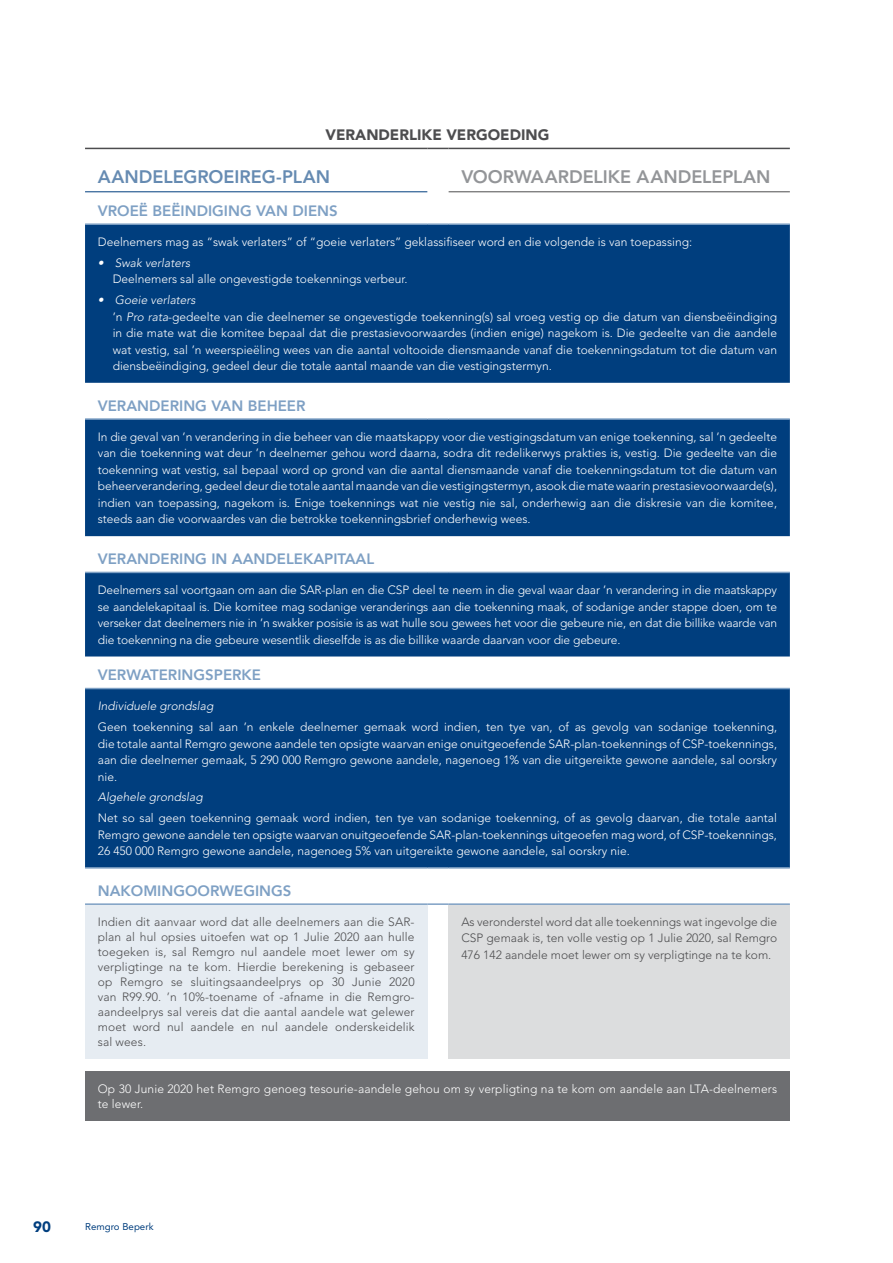
<style>
.page{position:relative;width:893px;height:1263px;background:#fff}
.page>*{position:absolute;margin:0;border:0;box-sizing:border-box;transform-origin:0 0}
.t1{font:800 18px "Avenir LT Std";color:#939598}
.t2{font:800 18px "Avenir LT Std";color:#668bb2}
.t3{font:800 15px "Avenir";color:#7ea0c4}
.t4{font:900 15px "Avenir LT Std";color:#4d4d4f}
.t5{font:900 15px "Avenir LT Std";color:#003e7e}
.t6{font:300 12px/16.5px "Avenir LT Std";color:#fff;text-align:justify}
.t7{font:300 12px/15px "Avenir LT Std";color:#4d4d4f;text-align:justify}
.t8{font:italic 300 12px "Avenir LT Std";color:#fff}
.t9{font:9.75px "Avenir LT Std";color:#003e7e}
.s1{font-style:italic}
</style>
<div class="page">
<svg style="left:85px;top:225px;width:705px;height:642px;fill:#003e7e"></svg>
<div style="left:85px;top:904px;width:342px;height:155px;background:#e6ecf2"></div>
<div style="left:449px;top:904px;width:341px;height:155px;background:#dcddde"></div>
<div style="left:85px;top:1071px;width:705px;height:50px;background:#6d6e71"></div>
<hr style="left:85px;top:148px;width:342px;height:1px;background:#4d4d4f">
<svg style="left:427px;top:148px;width:22px;height:1px"></svg>
<hr style="left:449px;top:148px;width:341px;height:1px;background:#4d4d4f">
<hr style="left:85px;top:867px;width:342px;height:2px;background:#7ea0c4">
<hr style="left:427px;top:867px;width:22px;height:2px;background:#7ea0c4">
<hr style="left:449px;top:867px;width:341px;height:2px;background:#7ea0c4">
<hr style="left:85px;top:688px;width:342px;height:1px;background:#7ea0c4">
<svg style="left:427px;top:688px;width:22px;height:1px"></svg>
<hr style="left:449px;top:688px;width:341px;height:1px;background:#7ea0c4">
<hr style="left:85px;top:572px;width:342px;height:1px;background:#7ea0c4">
<svg style="left:427px;top:572px;width:22px;height:1px"></svg>
<hr style="left:449px;top:572px;width:341px;height:1px;background:#7ea0c4">
<hr style="left:85px;top:418px;width:342px;height:2px;background:#7ea0c4">
<hr style="left:427px;top:418px;width:22px;height:2px;background:#7ea0c4">
<hr style="left:449px;top:418px;width:341px;height:2px;background:#7ea0c4">
<hr style="left:85px;top:223px;width:342px;height:2px;background:#7ea0c4">
<hr style="left:427px;top:223px;width:22px;height:2px;background:#7ea0c4">
<hr style="left:449px;top:223px;width:341px;height:2px;background:#7ea0c4">
<hr style="left:85px;top:903px;width:342px;height:2px;background:#7ea0c4">
<hr style="left:427px;top:903px;width:22px;height:2px;background:#7ea0c4">
<hr style="left:449px;top:903px;width:341px;height:2px;background:#7ea0c4">
<hr style="left:85px;top:191px;width:342px;height:1px;background:#003e7e">
<hr style="left:449px;top:191px;width:341px;height:1px;background:#4d4d4f">
<p class="t4" style="left:325px;top:126px;width:225px">VERANDERLIKE VERGOEDING</p>
<h1 class="t2" style="left:98px;top:166px;width:234px">AANDELEGROEIREG-PLAN</h1>
<h1 class="t1" style="left:461px;top:166px;width:311px">VOORWAARDELIKE AANDELEPLAN</h1>
<p class="t3" style="left:98px;top:199px;width:241px">VROEË BEËINDIGING VAN DIENS</p>
<p class="t6" style="left:98px;top:234px;width:596px">Deelnemers mag as “swak verlaters” of “goeie verlaters” geklassifiseer word en die volgende is van toepassing:</p>
<p class="t8" style="left:98px;top:256px;width:94px">• Swak verlaters</p>
<p class="t6" style="left:113px;top:271px;width:296px">Deelnemers sal alle ongevestigde toekennings verbeur.</p>
<p class="t6" style="left:113px;top:292px;width:666px;text-align:left;text-indent:-15px"><span class="s1">• Goeie verlaters<br></span>’n <span class="s1">Pro rata</span>-gedeelte van die deelnemer se ongevestigde toekenning(s) sal vroeg vestig op die datum van diensbeëindiging in die mate wat die komitee bepaal dat die prestasievoorwaardes (indien enige) nagekom is. Die gedeelte van die aandele wat vestig, sal ’n weerspieëling wees van die aantal voltooide diensmaande vanaf die toekenningsdatum tot die datum van diensbeëindiging, gedeel deur die totale aantal maande van die vestigingstermyn.</p>
<p class="t3" style="left:98px;top:394px;width:209px">VERANDERING VAN BEHEER</p>
<p class="t6" style="left:98px;top:428px;width:681px">In die geval van ’n verandering in die beheer van die maatskappy voor die vestigingsdatum van enige toekenning, sal ’n gedeelte van die toekenning wat deur ’n deelnemer gehou word daarna, sodra dit redelikerwys prakties is, vestig. Die gedeelte van die toekenning wat vestig, sal bepaal word op grond van die aantal diensmaande vanaf die toekenningsdatum tot die datum van beheerverandering, gedeel deur die totale aantal maande van die vestigingstermyn, asook die mate waarin prestasievoorwaarde(s), indien van toepassing, nagekom is. Enige toekennings wat nie vestig nie sal, onderhewig aan die diskresie van die komitee, steeds aan die voorwaardes van die betrokke toekenningsbrief onderhewig wees.</p>
<p class="t3" style="left:98px;top:547px;width:278px">VERANDERING IN AANDELEKAPITAAL</p>
<p class="t6" style="left:98px;top:582px;width:681px">Deelnemers sal voortgaan om aan die SAR-plan en die CSP deel te neem in die geval waar daar ’n verandering in die maatskappy se aandelekapitaal is. Die komitee mag sodanige veranderings aan die toekenning maak, of sodanige ander stappe doen, om te verseker dat deelnemers nie in ’n swakker posisie is as wat hulle sou gewees het voor die gebeure nie, en dat die billike waarde van die toekenning na die gebeure wesentlik dieselfde is as die billike waarde daarvan voor die gebeure.</p>
<p class="t3" style="left:98px;top:663px;width:165px">VERWATERINGSPERKE</p>
<p class="t8" style="left:98px;top:699px;width:117px">Individuele grondslag</p>
<p class="t6" style="left:98px;top:719px;width:681px">Geen toekenning sal aan ’n enkele deelnemer gemaak word indien, ten tye van, of as gevolg van sodanige toekenning, die totale aantal Remgro gewone aandele ten opsigte waarvan enige onuitgeoefende SAR-plan-toekennings of CSP-toekennings, aan die deelnemer gemaak, 5 290 000 Remgro gewone aandele, nagenoeg 1% van die uitgereikte gewone aandele, sal oorskry nie.</p>
<p class="t8" style="left:98px;top:790px;width:106px">Algehele grondslag</p>
<p class="t6" style="left:98px;top:810px;width:681px">Net so sal geen toekenning gemaak word indien, ten tye van sodanige toekenning, of as gevolg daarvan, die totale aantal Remgro gewone aandele ten opsigte waarvan onuitgeoefende SAR-plan-toekennings uitgeoefen mag word, of CSP-toekennings, 26 450 000 Remgro gewone aandele, nagenoeg 5% van uitgereikte gewone aandele, sal oorskry nie.</p>
<p class="t3" style="left:98px;top:879px;width:195px">NAKOMINGOORWEGINGS</p>
<p class="t7" style="left:98px;top:914px;width:318px">Indien dit aanvaar word dat alle deelnemers aan die SAR&shy;plan al hul opsies uitoefen wat op 1 Julie 2020 aan hulle toegeken is, sal Remgro nul aandele moet lewer om sy verpligtinge na te kom. Hierdie berekening is gebaseer op Remgro se sluitingsaandeelprys op 30 Junie 2020 van R99.90. ’n 10%-toename of -afname in die Remgro&shy;aandeelprys sal vereis dat die aantal aandele wat gelewer moet word nul aandele en nul aandele onderskeidelik sal wees.</p>
<p class="t7" style="left:461px;top:914px;width:317px;line-height:16.5px">As veronderstel word dat alle toekennings wat ingevolge die CSP gemaak is, ten volle vestig op 1 Julie 2020, sal Remgro 476 142 aandele moet lewer om sy verpligtinge na te kom.</p>
<p class="t6" style="left:98px;top:1082px;width:681px;line-height:15px">Op 30 Junie 2020 het Remgro genoeg tesourie-aandele gehou om sy verpligting na te kom om aandele aan LTA-deelnemers te lewer.</p>
<p class="t5" style="left:33px;top:1217px;width:19px">90</p>
<p class="t9" style="left:85px;top:1221px;width:70px">Remgro Beperk</p>
</div>
